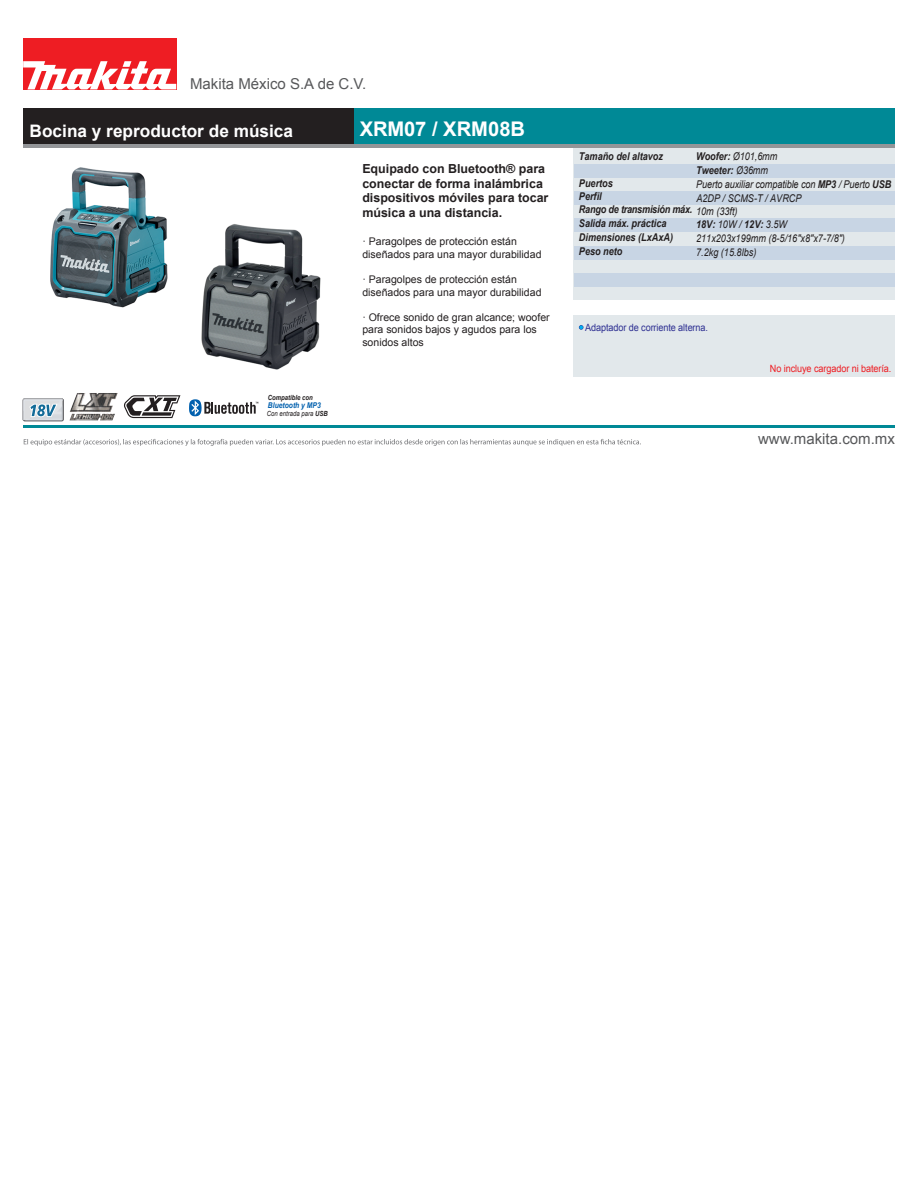
<style>
.page{position:relative;width:918px;height:1188px;background:#fff}
.page>*{position:absolute;margin:0;border:0;box-sizing:border-box;transform-origin:0 0}
.t1{font:700 20.25px "Arial";color:#fff}
.t2{font:700 17.25px "Arial";color:#fff}
.t3{font:15px "Arial";color:#57585a}
.t4{font:700 12.45px/15px "Arial";color:#231f20}
.t5{font:italic 700 10.65px/12.6px "Arial";color:#231f20;scale:.85 1}
.t6{font:italic 10.65px/13.8px "Arial";color:#231f20;scale:.85 1}
.t7{font:italic 700 10.65px "Arial";letter-spacing:-.025em;color:#231f20;scale:.85 1}
.t8{font:10.5px/12.6px "Arial";color:#231f20}
.t9{font:10.05px "Arial";letter-spacing:-.01em;color:#2e3092;scale:.91 1}
.t10{font:10.05px "Arial";letter-spacing:-.01em;color:#ee1d23;scale:.91 1}
.t11{font:italic 700 7.95px "Arial";color:#0160ae;scale:.85 1}
.t12{font:italic 7.05px "Arial";color:#231f20;scale:.85 1}
.t13{font:italic 700 7.05px "Arial";color:#231f20;scale:.85 1}
.s1{font-weight:700}
.s2{font-weight:400}
</style>
<div class="page">
<img style="left:262px;top:238px;width:59px;height:132px">
<div style="left:574px;top:315px;width:321px;height:62px;background:#e2e8eb"></div>
<div style="left:574px;top:148px;width:321px;height:152px;background:#e2e8eb"></div>
<div style="left:574px;top:164px;width:321px;height:13px;background:#c8d5e4"></div>
<div style="left:574px;top:191px;width:321px;height:14px;background:#c8d5e4"></div>
<div style="left:574px;top:218px;width:321px;height:14px;background:#c8d5e4"></div>
<div style="left:574px;top:246px;width:321px;height:14px;background:#c8d5e4"></div>
<div style="left:574px;top:274px;width:321px;height:13px;background:#c8d5e4"></div>
<hr style="left:23px;top:425px;width:872px;height:2px;background:#008996">
<div style="left:23px;top:38px;width:153px;height:51px;background:#ee1d23"></div>
<svg style="left:23px;top:61px;width:153px;height:28px"></svg>
<div style="left:23px;top:109px;width:872px;height:35px;background:#231f20"></div>
<div style="left:355px;top:109px;width:540px;height:35px;background:#008996"></div>
<hr style="left:23px;top:144px;width:872px;height:4px;background:#939598">
<img style="left:77px;top:393px;width:22px;height:2px">
<img style="left:201px;top:224px;width:101px;height:141px">
<svg style="left:23px;top:395px;width:618px;height:51px"></svg>
<svg style="left:579px;top:325px;width:5px;height:5px"></svg>
<img style="left:50px;top:167px;width:118px;height:141px">
<h3 class="t3" style="left:190px;top:74px;width:178px">Makita México S.A de C.V.</h3>
<h2 class="t2" style="left:30px;top:120px;width:265px">Bocina y reproductor de música</h2>
<h1 class="t1" style="left:360px;top:116px;width:167px">XRM07 / XRM08B</h1>
<p class="t13" style="left:268px;top:393px;width:54px">Compatible con</p>
<p class="t11" style="left:268px;top:400px;width:64px">Bluetooth y MP3</p>
<p class="t12" style="left:267px;top:409px;width:73px">Con entrada para <span class="s1">USB</span></p>
<p class="t4" style="left:362px;top:161px;width:188px">Equipado con Bluetooth® para conectar de forma inalámbrica dispositivos móviles para tocar música a una distancia.</p>
<p class="t8" style="left:362px;top:235px;width:181px">· Paragolpes de protección están diseñados para una mayor durabilidad</p>
<p class="t8" style="left:362px;top:273px;width:181px">· Paragolpes de protección están diseñados para una mayor durabilidad</p>
<p class="t8" style="left:362px;top:311px;width:189px">· Ofrece sonido de gran alcance; woofer para sonidos bajos y agudos para los sonidos altos</p>
<p class="t5" style="left:579px;top:151px;width:100px">Tamaño del altavoz</p>
<p class="t5" style="left:696px;top:150px;width:97px;line-height:13.8px">Woofer: <span class="s2">Ø101,6mm<br></span>Tweeter: <span class="s2">Ø36mm</span></p>
<p class="t5" style="left:579px;top:177px;width:41px">Puertos<br>Perfil</p>
<p class="t6" style="left:696px;top:177px;width:231px">Puerto auxiliar compatible con <span class="s1">MP3</span> / Puerto <span class="s1">USB<br></span>A2DP / SCMS-T / AVRCP</p>
<p class="t7" style="left:579px;top:202px;width:188px">Rango de transmisión máx. <span class="s2">10m (33ft)</span></p>
<p class="t6" style="left:696px;top:232px;width:177px;line-height:13.4px">211x203x199mm (8-5/16"x8"x7-7/8")<br>7.2kg (15.8lbs)</p>
<p class="t5" style="left:579px;top:217px;width:105px">Salida máx. práctica</p>
<p class="t5" style="left:696px;top:219px;width:109px">18V: <span class="s2">10W /</span> 12V: <span class="s2">3.5W</span></p>
<p class="t5" style="left:579px;top:232px;width:112px">Dimensiones (LxAxA)</p>
<p class="t5" style="left:579px;top:245px;width:53px">Peso neto</p>
<p class="t9" style="left:585px;top:321px;width:137px">Adaptador de corriente alterna.</p>
<p class="t10" style="left:770px;top:362px;width:135px">No incluye cargador ni batería.</p>
<h3 class="t3" style="left:758px;top:429px;width:138px">www.makita.com.mx</h3>
</div>
